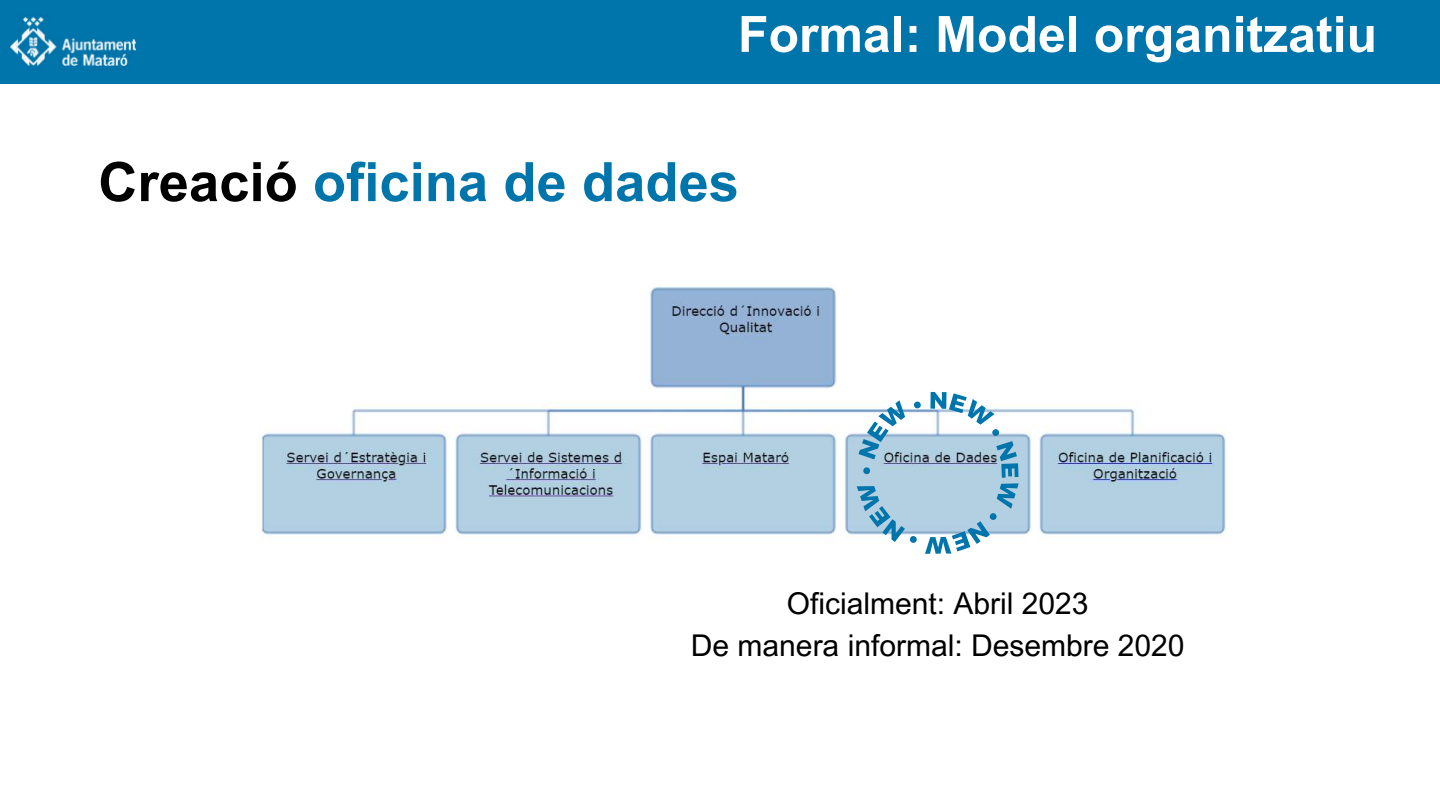
<style>
.page{position:relative;width:1440px;height:810px;background:#fff}
.page>*{position:absolute;margin:0;border:0;box-sizing:border-box;transform-origin:0 0}
.t1{font:700 54.4px "Arial MT Pro";color:#0075ab}
.t2{font:700 50px "Arial MT Pro";color:#fff}
.t3{font:30px/42px "Arial MT Pro";color:#000;text-align:center}
.s1{color:#000}
</style>
<div class="page">
<div style="left:0;top:0;width:1440px;height:84px;background:#0075ab"></div>
<img style="left:10px;top:15px;width:126px;height:56px">
<img style="left:259px;top:284px;width:967px;height:251px">
<svg style="left:857px;top:392px;width:162px;height:162px"></svg>
<h2 class="t2" style="left:738px;top:16px;width:641px">Formal: Model organitzatiu</h2>
<h1 class="t1" style="left:98px;top:162px;width:642px"><span class="s1">Creació</span> oficina de dades</h1>
<p class="t3" style="left:691px;top:586px;width:495px">Oficialment: Abril 2023<br>De manera informal: Desembre 2020</p>
</div>
